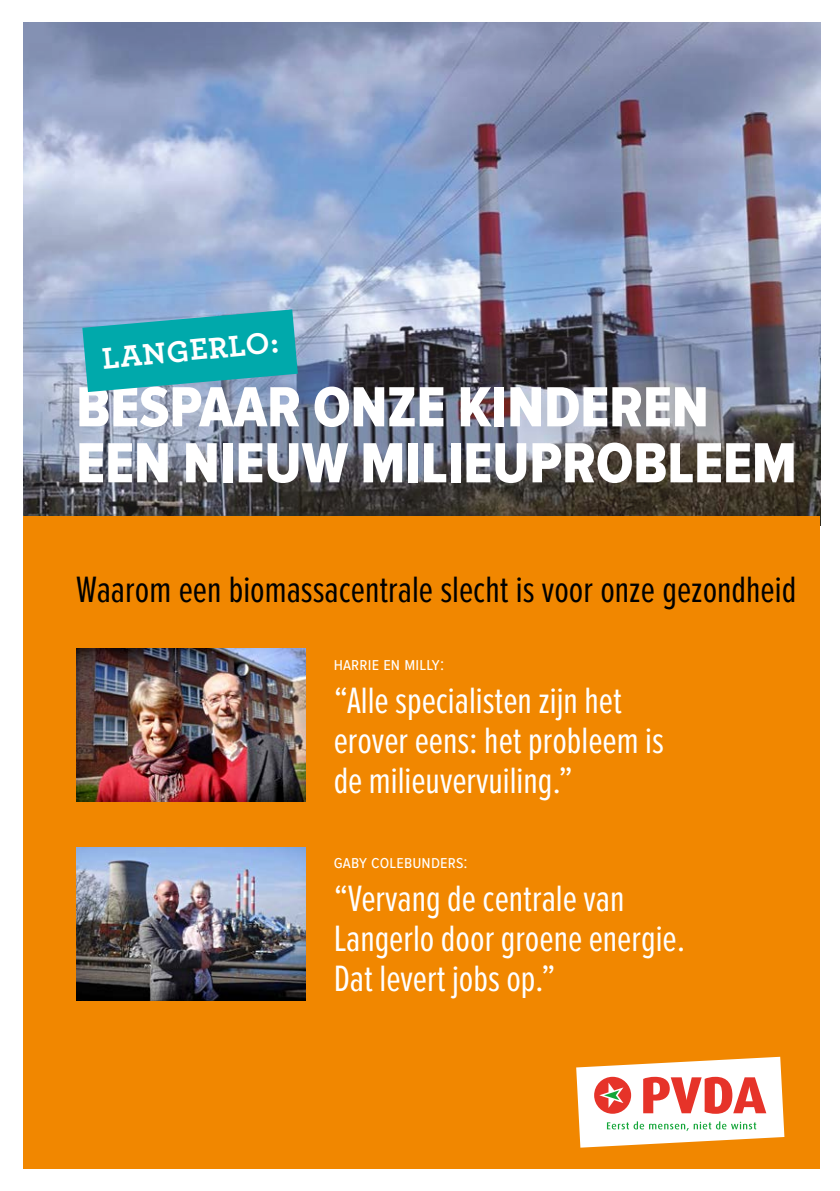
<style>
.page{position:relative;width:840px;height:1191px;background:#fff}
.page>*{position:absolute;margin:0;border:0;box-sizing:border-box;transform-origin:0 0}
.t1{font:58.6px/56px "Proxima Nova Cond Extrabld";color:#fff}
.t2{font:38px/40px "Proxima Nova Ex Cn";color:#fff}
.t3{font:38px "Proxima Nova Ex Cn";color:#000}
.t4{font:700 31.4px "Archer Pro";color:#fff}
.t5{font:18px "Proxima Nova Cond";letter-spacing:.01em;color:#fff}
</style>
<div class="page">
<img style="left:23px;top:23px;width:796px;height:493px">
<div style="left:23px;top:516px;width:796px;height:652px;background:#f18700"></div>
<svg style="left:576px;top:1056px;width:208px;height:91px;background:#f3c6b0"></svg>
<img style="left:76px;top:648px;width:229px;height:153px">
<img style="left:76px;top:848px;width:229px;height:152px">
<svg style="left:82px;top:309px;width:216px;height:83px;background:#23a8b3"></svg>
<p class="t4" style="left:100px;top:333px;width:179px;rotate:-5deg">LANGERLO:</p>
<h1 class="t1" style="left:76px;top:381px;width:721px">BESPAAR ONZE KINDEREN<br>EEN NIEUW MILIEUPROBLEEM</h1>
<p class="t3" style="left:76px;top:572px;width:721px">Waarom een biomassacentrale slecht is voor onze gezondheid</p>
<p class="t5" style="left:333px;top:654px;width:112px">harrie en milly:</p>
<p class="t2" style="left:333px;top:682px;width:331px">“Alle specialisten zijn het erover eens: het probleem is de milieuvervuiling.”</p>
<p class="t5" style="left:333px;top:852px;width:135px">gaby colebunders:</p>
<p class="t2" style="left:333px;top:880px;width:353px">“Vervang de centrale van<br>Langerlo door groene energie.<br>Dat levert jobs op.”</p>
</div>
